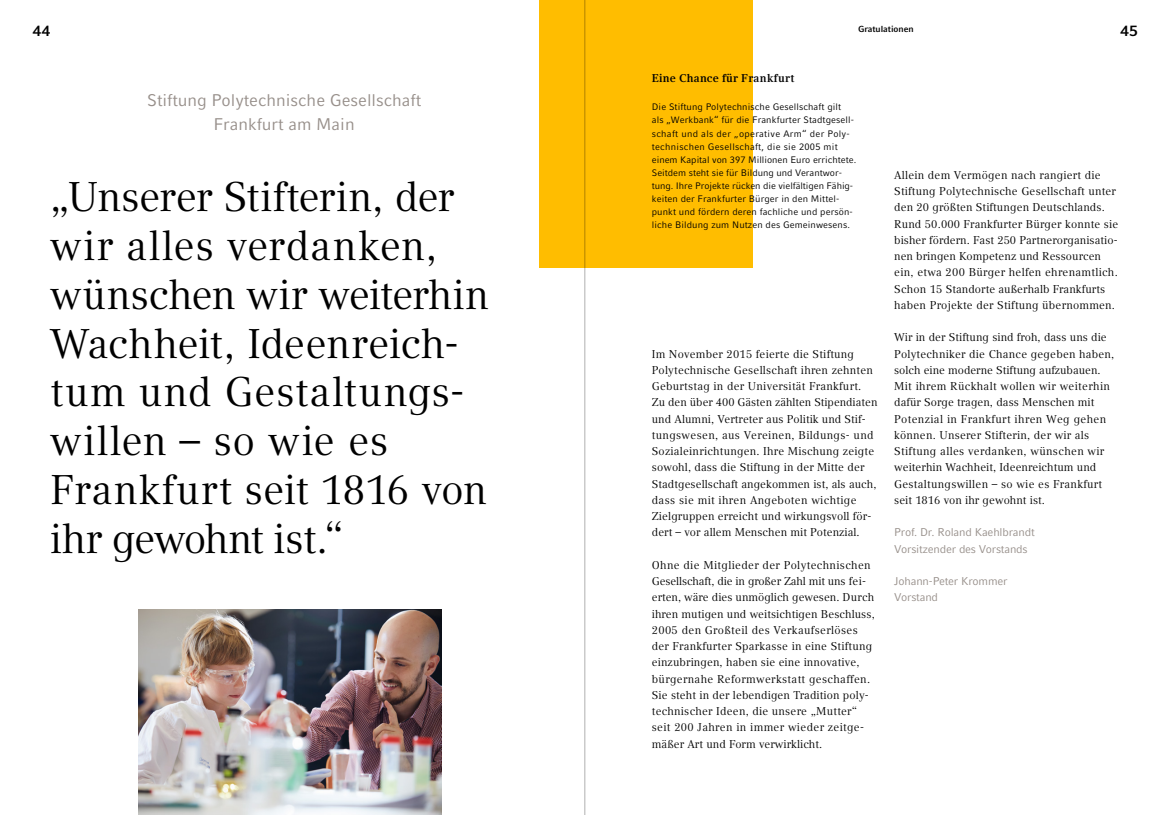
<style>
.page{position:relative;width:1170px;height:815px;background:#fff}
.page>*{position:absolute;margin:0;border:0;box-sizing:border-box;transform-origin:0 0}
.t1{font:41.25px/48.8px "Compatil Text LT";letter-spacing:.005em;color:#000}
.t2{font:16.88px/24.4px "Compatil Fact LT";color:#978f8a;text-align:center}
.t3{font:700 15px "Compatil Fact LT";color:#000}
.t4{font:11.25px/16.2px "Compatil Text LT";letter-spacing:.015em;color:#000}
.t5{font:11.25px/16.2px "Compatil Fact LT";letter-spacing:-.015em;color:#978f8a}
.t6{font:700 11.25px "Compatil Text LT";letter-spacing:.03em;color:#000}
.t7{font:9.38px/13.1px "Compatil Fact LT";letter-spacing:.01em;color:#000}
.t8{font:700 8.75px "Compatil Fact LT";letter-spacing:-.005em;color:#000}
</style>
<div class="page">
<div style="left:539px;top:0;width:213px;height:267px;background:#ffbd00"></div>
<img style="left:138px;top:610px;width:304px;height:205px">
<hr style="left:584px;top:0;width:1px;height:815px;background:#000">
<h3 class="t3" style="left:33px;top:22px;width:19px">44</h3>
<p class="t8" style="left:858px;top:24px;width:57px">Gratulationen</p>
<h3 class="t3" style="left:1120px;top:22px;width:19px">45</h3>
<h2 class="t2" style="left:147px;top:88px;width:275px">Stiftung Polytechnische Gesellschaft<br>Frankfurt am Main</h2>
<h1 class="t1" style="left:50px;top:172px;width:440px">„Unserer Stifterin, der wir alles verdanken, wünschen wir weiterhin<br>Wachheit, Ideenreich&shy;tum und Gestaltungs&shy;willen – so wie es<br>Frankfurt seit 1816 von ihr gewohnt ist.“</h1>
<p class="t6" style="left:651px;top:71px;width:144px">Eine Chance für Frankfurt</p>
<p class="t7" style="left:651px;top:100px;width:206px">Die Stiftung Polytechnische Gesellschaft gilt<br>als „Werkbank“ für die Frankfurter Stadtgesell&shy;schaft und als der „operative Arm“ der Poly&shy;technischen Gesellschaft, die sie 2005 mit einem Kapital von 397 Millionen Euro errichtete.<br>Seitdem steht sie für Bildung und Verantwor&shy;tung. Ihre Projekte rücken die vielfältigen Fähig&shy;keiten der Frankfurter Bürger in den Mittel&shy;punkt und fördern deren fachliche und persön&shy;liche Bildung zum Nutzen des Gemeinwesens.</p>
<p class="t4" style="left:651px;top:346px;width:227px">Im November 2015 feierte die Stiftung Polytechnische Gesellschaft ihren zehnten Geburtstag in der Universität Frankfurt.<br>Zu den über 400 Gästen zählten Stipendiaten und Alumni, Vertreter aus Politik und Stif&shy;tungswesen, aus Vereinen, Bildungs- und Sozialeinrichtungen. Ihre Mischung zeigte sowohl, dass die Stiftung in der Mitte der Stadtgesellschaft angekommen ist, als auch, dass sie mit ihren Angeboten wichtige Zielgruppen erreicht und wirkungsvoll för&shy;dert – vor allem Menschen mit Potenzial.</p>
<p class="t4" style="left:651px;top:557px;width:224px">Ohne die Mitglieder der Polytechnischen Gesellschaft, die in großer Zahl mit uns fei&shy;erten, wäre dies unmöglich gewesen. Durch ihren mutigen und weitsichtigen Beschluss, 2005 den Großteil des Verkaufserlöses der Frankfurter Sparkasse in eine Stiftung einzubringen, haben sie eine innovative, bürgernahe Reformwerkstatt geschaffen.<br>Sie steht in der lebendigen Tradition poly&shy;technischer Ideen, die unsere „Mutter“ seit 200 Jahren in immer wieder zeitge&shy;mäßer Art und Form verwirklicht.</p>
<p class="t4" style="left:894px;top:167px;width:225px">Allein dem Vermögen nach rangiert die Stiftung Polytechnische Gesellschaft unter den 20 größten Stiftungen Deutschlands.<br>Rund 50.000 Frankfurter Bürger konnte sie bisher fördern. Fast 250 Partnerorganisatio&shy;nen bringen Kompetenz und Ressourcen ein, etwa 200 Bürger helfen ehrenamtlich.<br>Schon 15 Standorte außerhalb Frankfurts haben Projekte der Stiftung übernommen.</p>
<p class="t4" style="left:894px;top:329px;width:222px">Wir in der Stiftung sind froh, dass uns die Polytechniker die Chance gegeben haben, solch eine moderne Stiftung aufzubauen.<br>Mit ihrem Rückhalt wollen wir weiterhin dafür Sorge tragen, dass Menschen mit Potenzial in Frankfurt ihren Weg gehen können. Unserer Stifterin, der wir als Stiftung alles verdanken, wünschen wir weiterhin Wachheit, Ideenreichtum und Gestaltungswillen – so wie es Frankfurt seit 1816 von ihr gewohnt ist.</p>
<p class="t5" style="left:894px;top:524px;width:142px">Prof. Dr. Roland Kaehlbrandt<br>Vorsitzender des Vorstands</p>
<p class="t5" style="left:894px;top:573px;width:115px">Johann-Peter Krommer<br>Vorstand</p>
</div>
